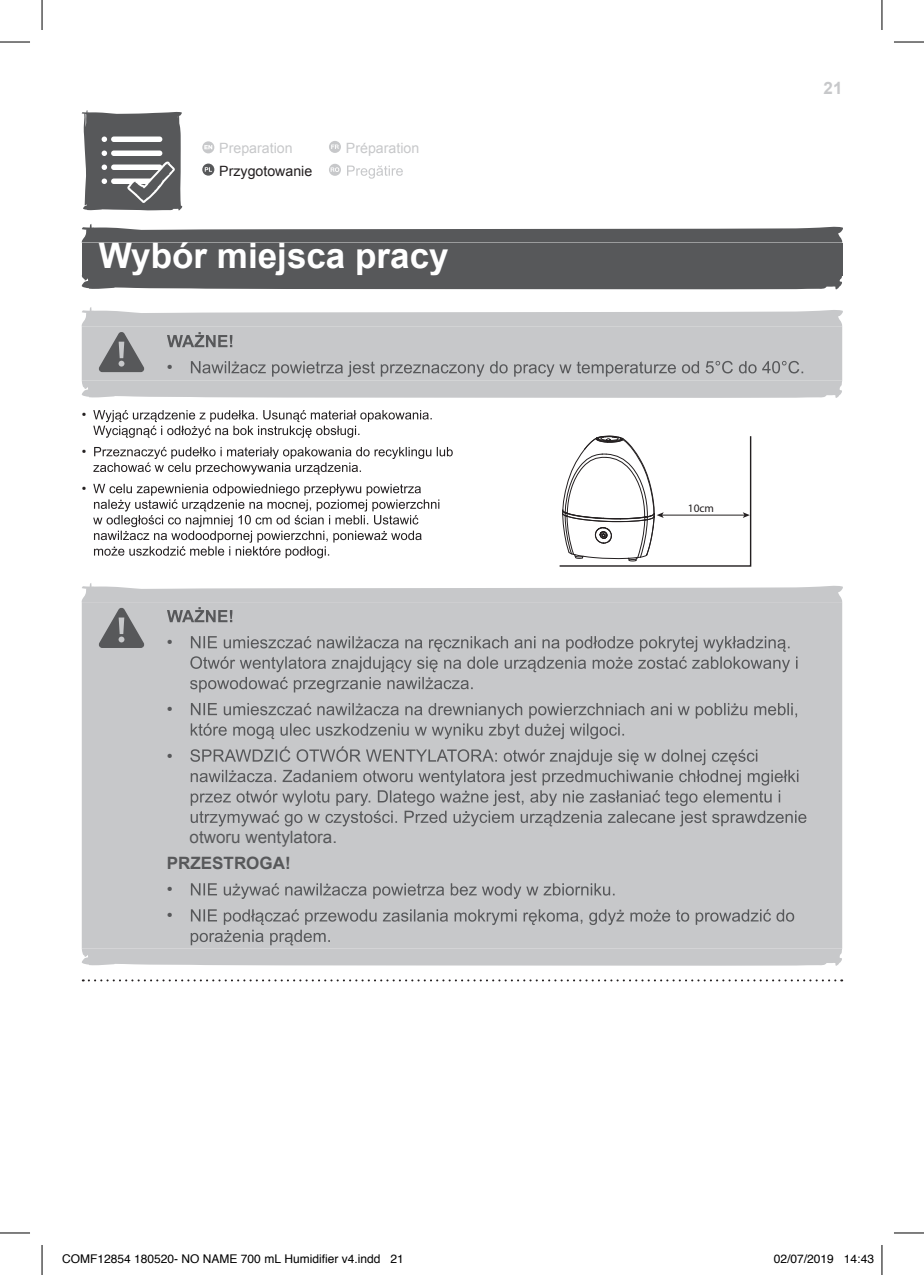
<style>
.page{position:relative;width:924px;height:1275px;background:#fff}
.page>*{position:absolute;margin:0;border:0;box-sizing:border-box;transform-origin:0 0}
.t1{font:700 35px "Arial";color:#fff}
.t2{font:17px/26px "Arial";color:#57585a}
.t3{font:700 17px "Arial";color:#57585a}
.t4{font:700 17px "Arial";color:#c7c8ca}
.t5{font:14.2px "Arial";color:#c7c8ca}
.t6{font:14.2px "Arial";color:#231f20}
.t7{font:13px "Arial";color:#231f20}
.t8{font:12px "Helvetica";color:#000}
.t9{font:11.4px "Myriad Pro";color:#231f20}
</style>
<div class="page">
<svg style="left:347px;top:165px;width:55px;height:14px"></svg>
<svg style="left:329px;top:164px;width:12px;height:12px"></svg>
<svg style="left:202px;top:164px;width:12px;height:12px"></svg>
<svg style="left:329px;top:141px;width:12px;height:12px"></svg>
<svg style="left:202px;top:141px;width:12px;height:12px"></svg>
<svg style="left:82px;top:110px;width:101px;height:101px"></svg>
<div style="left:82px;top:243px;width:760px;height:32px;background:#57585a"></div>
<svg style="left:82px;top:224px;width:760px;height:19px"></svg>
<div style="left:82px;top:275px;width:759px;height:14px;background:#57585a"></div>
<svg style="left:82px;top:307px;width:760px;height:91px;background:#c5c6c7"></svg>
<svg style="left:93px;top:410px;width:338px;height:28px"></svg>
<svg style="left:93px;top:447px;width:359px;height:27px"></svg>
<svg style="left:93px;top:484px;width:346px;height:74px"></svg>
<svg style="left:559px;top:435px;width:192px;height:132px"></svg>
<svg style="left:83px;top:979px;width:758px;height:2px"></svg>
<div style="left:82px;top:692px;width:759px;height:217px;background:#c7c8ca"></div>
<svg style="left:82px;top:583px;width:760px;height:109px;background:#c2c3c5"></svg>
<svg style="left:191px;top:703px;width:605px;height:36px;background:#b3b4b6"></svg>
<svg style="left:190px;top:746px;width:616px;height:80px;background:#b3b4b6"></svg>
<svg style="left:191px;top:883px;width:423px;height:16px;background:#aeafb1"></svg>
<svg style="left:82px;top:909px;width:759px;height:56px;background:#c0c1c3"></svg>
<hr style="left:0;top:42px;width:30px;height:1px;background:#000">
<hr style="left:893px;top:42px;width:30px;height:1px;background:#000">
<hr style="left:0;top:1232px;width:30px;height:1px;background:#000">
<hr style="left:893px;top:1232px;width:30px;height:1px;background:#000">
<hr style="left:42px;top:0;width:1px;height:30px;background:#000">
<hr style="left:42px;top:1245px;width:1px;height:30px;background:#000">
<hr style="left:881px;top:0;width:1px;height:30px;background:#000">
<hr style="left:881px;top:1245px;width:1px;height:30px;background:#000">
<p class="t5" style="left:219px;top:139px;width:75px">Preparation</p>
<p class="t5" style="left:346px;top:139px;width:75px">Préparation</p>
<p class="t6" style="left:219px;top:161px;width:94px">Przygotowanie</p>
<h1 class="t1" style="left:99px;top:233px;width:351px">Wybór miejsca pracy</h1>
<p class="t7" style="left:82px;top:406px;width:6px">•</p>
<p class="t7" style="left:82px;top:443px;width:6px">•</p>
<p class="t7" style="left:82px;top:480px;width:6px">•</p>
<h2 class="t2" style="left:167px;top:354px;width:7px">•</h2>
<h2 class="t2" style="left:167px;top:629px;width:7px">•</h2>
<h2 class="t2" style="left:167px;top:696px;width:7px">•</h2>
<h2 class="t2" style="left:167px;top:743px;width:7px">•</h2>
<h2 class="t2" style="left:189px;top:824px;width:149px">otworu wentylatora.</h2>
<h2 class="t3" style="left:167px;top:852px;width:125px">PRZESTROGA!</h2>
<h2 class="t2" style="left:167px;top:876px;width:7px">• •</h2>
<h2 class="t4" style="left:823px;top:77px;width:20px">21</h2>
<p class="t9" style="left:687px;top:501px;width:28px">10cm</p>
<p class="t8" style="left:62px;top:1249px;width:343px">COMF12854 180520- NO NAME 700 mL Humidifier v4.indd 21</p>
<p class="t8" style="left:773px;top:1249px;width:102px">02/07/2019 14:43</p>
</div>
